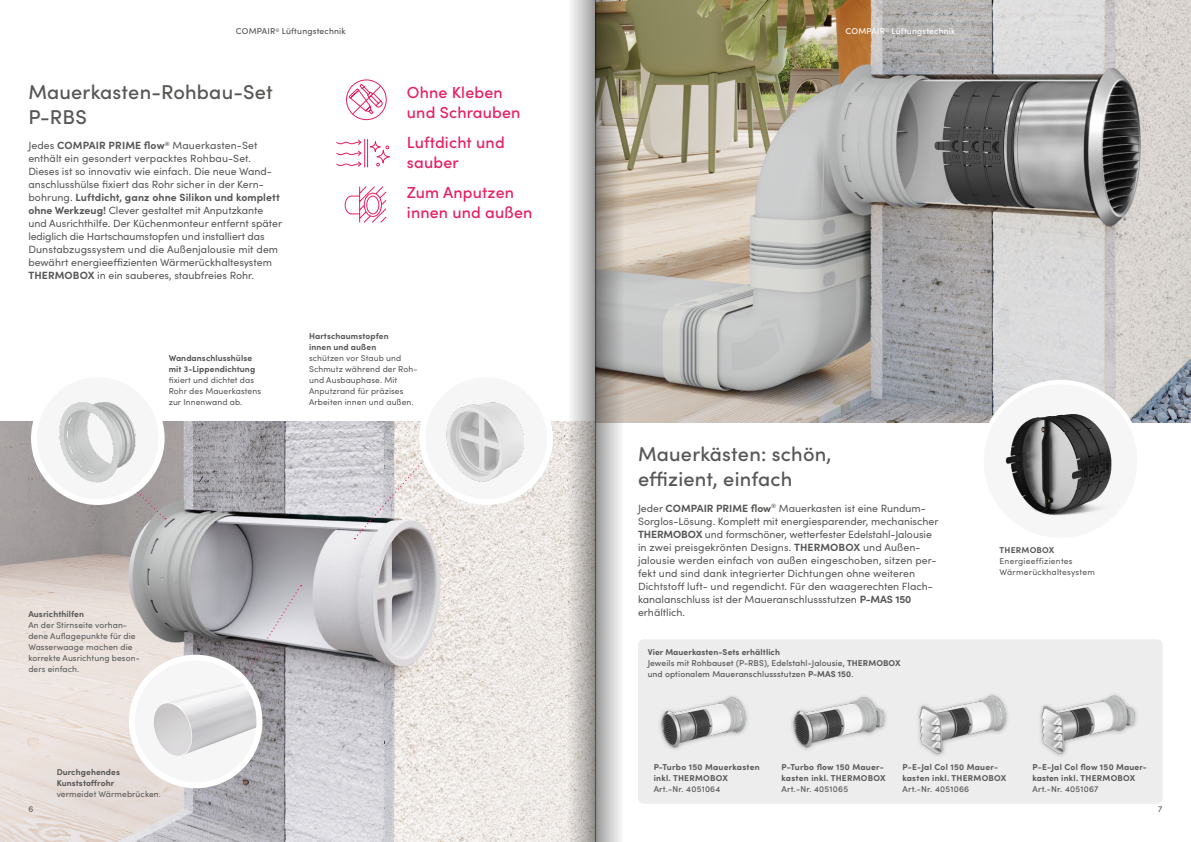
<style>
.page{position:relative;width:1191px;height:842px;background:#fff}
.page>*{position:absolute;margin:0;border:0;box-sizing:border-box;transform-origin:0 0}
.t1{font:500 20px/25px "Sofia Pro";letter-spacing:.01em;color:#575756}
.t2{font:500 16px/20px "Sofia Pro";letter-spacing:.01em;color:#e71f64}
.t3{font:10.5px/13px "Sofia Pro";color:#575756}
.t4{font:8.5px/11px "Sofia Pro";letter-spacing:.01em;color:#575756}
.t5{font:500 8.5px/11px "Sofia Pro";letter-spacing:.01em;color:#575756}
.t6{font:700 8.5px/11px "Sofia Pro";letter-spacing:.01em;color:#575756}
.t7{font:700 8.5px/11px "Sofia Pro";letter-spacing:.03em;color:#575756}
.t8{font:500 8.5px "Sofia Pro";letter-spacing:.03em;color:#575756}
.t9{font:8.5px/11px "Sofia Pro";letter-spacing:.03em;color:#575756}
.t10{font:500 8.5px "Sofia Pro";letter-spacing:.02em;color:#fff}
.s1{font-weight:700}
</style>
<div class="page">
<div style="left:638px;top:639px;width:524px;height:165px;background:#ededed;border-radius:6px"></div>
<img style="left:624px;top:0;width:567px;height:422px">
<img style="left:0;top:421px;width:567px;height:421px">
<div style="left:981px;top:382px;width:158px;height:158px;background:#f6f6f6;border-radius:50%"></div>
<img style="left:972px;top:406px;width:183px;height:110px">
<svg style="left:129px;top:484px;width:37px;height:35px"></svg>
<svg style="left:354px;top:454px;width:76px;height:85px;background:#d2cfd0"></svg>
<svg style="left:244px;top:585px;width:57px;height:92px;background:#aca9af"></svg>
<svg style="left:348px;top:83px;width:36px;height:33px"></svg>
<svg style="left:336px;top:139px;width:54px;height:29px"></svg>
<svg style="left:344px;top:186px;width:43px;height:37px"></svg>
<svg style="left:364px;top:193px;width:18px;height:24px"></svg>
<div style="left:366px;top:196px;width:13px;height:18px;border:1px solid #e71f64;border-radius:50%"></div>
<div style="left:346px;top:79px;width:41px;height:41px;border:1px solid #e71f64;border-radius:50%"></div>
<img style="left:918px;top:694px;width:90px;height:62px">
<img style="left:1040px;top:694px;width:97px;height:62px">
<div style="left:34px;top:374px;width:128px;height:128px;background:#f6f6f6;border-radius:50%"></div>
<img style="left:34px;top:402px;width:128px;height:94px">
<div style="left:31px;top:371px;width:134px;height:134px;border:6px solid #fff;border-radius:50%"></div>
<img style="left:659px;top:696px;width:89px;height:54px">
<img style="left:791px;top:696px;width:96px;height:54px">
<div style="left:422px;top:374px;width:128px;height:128px;background:#f6f6f6;border-radius:50%"></div>
<img style="left:422px;top:402px;width:128px;height:93px">
<div style="left:419px;top:371px;width:134px;height:134px;border:6px solid #fff;border-radius:50%"></div>
<div style="left:132px;top:658px;width:127px;height:127px;background:#f6f6f6;border-radius:50%"></div>
<img style="left:154px;top:682px;width:105px;height:74px">
<div style="left:129px;top:655px;width:133px;height:133px;border:6px solid #fff;border-radius:50%"></div>
<svg style="left:567px;top:0;width:28px;height:842px;background:#c8c6c4"></svg>
<svg style="left:595px;top:0;width:29px;height:842px;background:#adaaa3"></svg>
<p class="t5" style="left:236px;top:25px;width:111px">COMPAIR<sup>®</sup> Lüftungstechnik</p>
<h1 class="t1" style="left:28px;top:78px;width:246px">Mauerkasten-Rohbau-Set<br>P-RBS</h1>
<h2 class="t2" style="left:407px;top:81px;width:115px">Ohne Kleben und Schrauben</h2>
<h2 class="t2" style="left:407px;top:131px;width:99px">Luftdicht und sauber</h2>
<h2 class="t2" style="left:407px;top:181px;width:127px">Zum Anputzen innen und außen</h2>
<p class="t3" style="left:28px;top:139px;width:255px">Jedes <span class="s1">COMPAIR PRIME flow</span><sup>®</sup> Mauerkasten-Set enthält ein gesondert verpacktes Rohbau-Set.<br>Dieses ist so innovativ wie einfach. Die neue Wand&shy;anschlusshülse fixiert das Rohr sicher in der Kern&shy;bohrung. <span class="s1">Luftdicht, ganz ohne Silikon und komplett ohne Werkzeug!</span> Clever gestaltet mit Anputzkante und Ausrichthilfe. Der Küchenmonteur entfernt später lediglich die Hartschaumstopfen und installiert das Dunstabzugssystem und die Außenjalousie mit dem bewährt energieeffizienten Wärmerückhaltesystem <span class="s1">THERMOBOX</span> in ein sauberes, staubfreies Rohr.</p>
<p class="t6" style="left:169px;top:352px;width:88px">Wandanschlusshülse mit 3-Lippendichtung</p>
<p class="t4" style="left:169px;top:374px;width:94px">fixiert und dichtet das<br>Rohr des Mauerkastens zur Innenwand ab.</p>
<p class="t6" style="left:309px;top:330px;width:81px">Hartschaumstopfen innen und außen</p>
<p class="t4" style="left:309px;top:352px;width:110px">schützen vor Staub und<br>Schmutz während der Roh&shy;und Ausbauphase. Mit<br>Anputzrand für präzises<br>Arbeiten innen und außen.</p>
<p class="t6" style="left:28px;top:607px;width:57px">Ausrichthilfen</p>
<p class="t4" style="left:28px;top:619px;width:113px">An der Stirnseite vorhan&shy;dene Auflagepunkte für die<br>Wasserwaage machen die korrekte Ausrichtung beson&shy;ders einfach.</p>
<p class="t6" style="left:57px;top:766px;width:65px">Durchgehendes<br>Kunststoffrohr</p>
<p class="t4" style="left:57px;top:788px;width:106px">vermeidet Wärmebrücken.</p>
<p class="t10" style="left:845px;top:25px;width:111px">COMPAIR<sup>®</sup> Lüftungstechnik</p>
<h1 class="t1" style="left:638px;top:440px;width:195px">Mauerkästen: schön, effizient, einfach</h1>
<p class="t3" style="left:638px;top:501px;width:302px">Jeder <span class="s1">COMPAIR PRIME flow</span><sup>®</sup> Mauerkasten ist eine Rundum-Sorglos-Lösung. Komplett mit energiesparender, mechanischer <span class="s1">THERMOBOX</span> und formschöner, wetterfester Edelstahl-Jalousie in zwei preisgekrönten Designs. <span class="s1">THERMOBOX</span> und Außen&shy;jalousie werden einfach von außen eingeschoben, sitzen per&shy;fekt und sind dank integrierter Dichtungen ohne weiteren Dichtstoff luft- und regendicht. Für den waagerechten Flach&shy;kanalanschluss ist der Maueranschlussstutzen <span class="s1">P-MAS 150 </span>erhältlich.</p>
<p class="t5" style="left:647px;top:646px;width:254px"><span class="s1">Vier Mauerkasten-Sets erhältlich<br></span>Jeweils mit Rohbauset (P-RBS), Edelstahl-Jalousie, <span class="s1">THERMOBOX </span>und optionalem Maueranschlussstutzen <span class="s1">P-MAS 150</span>.</p>
<p class="t7" style="left:999px;top:544px;width:56px">THERMOBOX</p>
<p class="t9" style="left:999px;top:555px;width:97px">Energieeffizientes<br>Wärmerückhaltesystem</p>
<p class="t7" style="left:653px;top:761px;width:108px">P-Turbo 150 Mauerkasten inkl. THERMOBOX</p>
<p class="t8" style="left:653px;top:783px;width:68px">Art.-Nr. 4051064</p>
<p class="t7" style="left:781px;top:761px;width:105px">P-Turbo flow 150 Mauer&shy;kasten inkl. THERMOBOX</p>
<p class="t8" style="left:781px;top:783px;width:68px">Art.-Nr. 4051065</p>
<p class="t7" style="left:902px;top:761px;width:105px">P-E-Jal Col 150 Mauer&shy;kasten inkl. THERMOBOX</p>
<p class="t8" style="left:902px;top:783px;width:68px">Art.-Nr. 4051066</p>
<p class="t6" style="left:1032px;top:761px;width:116px">P-E-Jal Col flow 150 Mauer&shy;kasten inkl. THERMOBOX</p>
<p class="t8" style="left:1032px;top:783px;width:68px">Art.-Nr. 4051067</p>
<p class="t4" style="left:28px;top:803px;width:6px">6</p>
<p class="t4" style="left:1158px;top:803px;width:6px">7</p>
</div>
